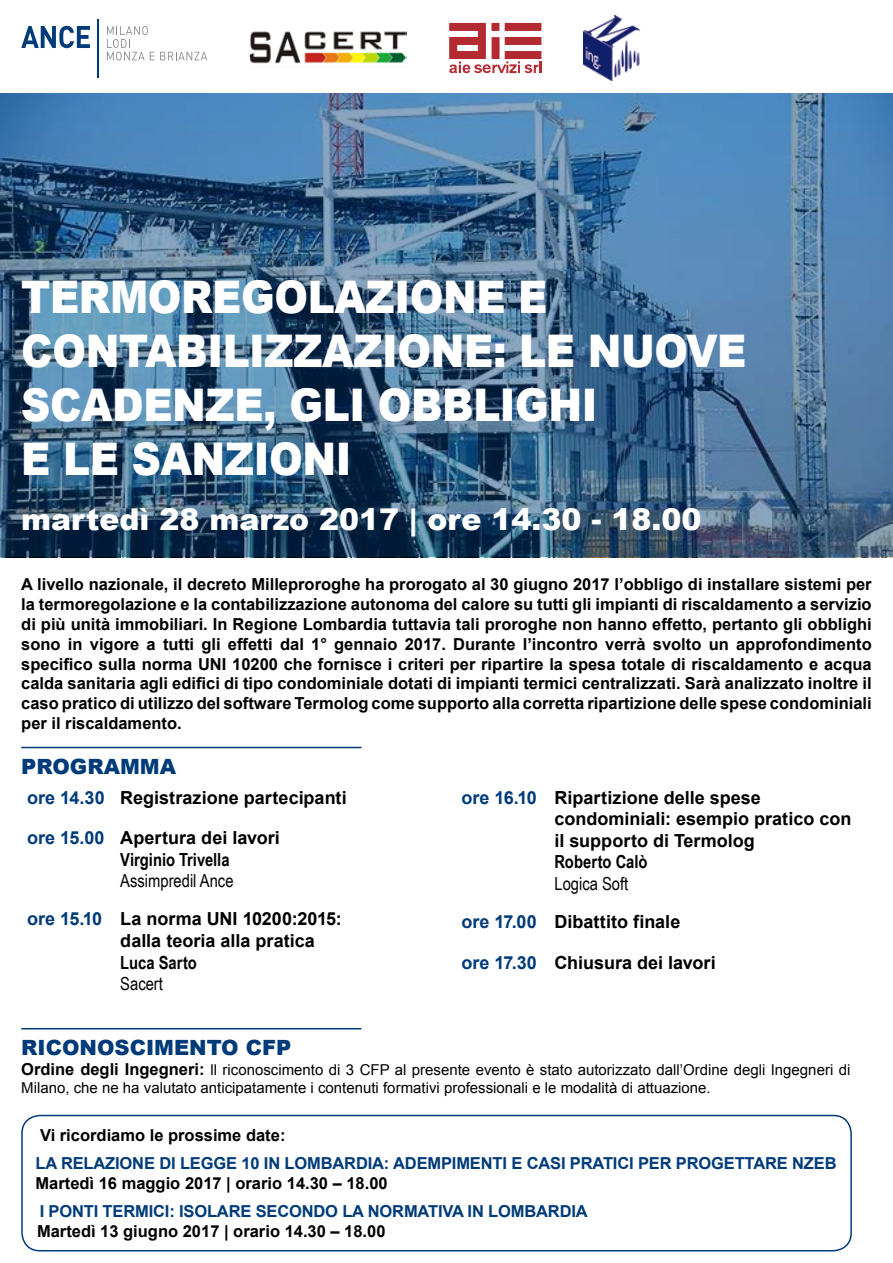
<style>
.page{position:relative;width:893px;height:1263px;background:#fff}
.page>*{position:absolute;margin:0;border:0;box-sizing:border-box;transform-origin:0 0}
.t1{font:900 45px/54px "Arial";letter-spacing:-.01em;color:#fff;scale:.9 1}
.t2{font:900 30px "Arial";color:#fff}
.t3{font:900 21px "Arial";color:#003b79}
.t4{font:700 18px/21.6px "Arial";color:#000}
.t5{font:700 18px "Arial Narrow";color:#000}
.t6{font:18px "Arial Narrow";color:#000}
.t7{font:700 16.5px/19.8px "Arial";color:#000;text-align:justify}
.t8{font:700 16.5px "Arial";letter-spacing:-.01em;color:#003b79}
.t9{font:15px/18px "Arial";color:#000}
.s1{color:#003b79}
.s2{font-weight:700;font-size:16.5px}
</style>
<div class="page">
<img style="left:250px;top:31px;width:157px;height:33px">
<hr style="left:97px;top:19px;width:2px;height:58px;background:#003b79">
<svg style="left:21px;top:26px;width:69px;height:22px"></svg>
<svg style="left:107px;top:26px;width:100px;height:34px"></svg>
<svg style="left:0;top:94px;width:893px;height:463px;background:#426b90"></svg>
<svg style="left:449px;top:23px;width:92px;height:50px"></svg>
<img style="left:584px;top:16px;width:57px;height:65px">
<hr style="left:21px;top:747px;width:340px;height:1px;background:#003b79">
<hr style="left:21px;top:1028px;width:340px;height:1px;background:#003b79">
<div style="left:21px;top:1115px;width:831px;height:136px;border:2px solid #003b79;border-radius:18px"></div>
<h1 class="t1" style="left:21px;top:268px;width:102px">TERMOR</h1>
<h1 class="t1" style="left:21px;top:268px;width:807px;text-indent:191px">EGOLAZIONE E<br>CONTABILIZZAZIONE: LE NUOVE<br>SCADENZE, GLI OBBLIGHI<br>E LE SANZIONI</h1>
<h2 class="t2" style="left:21px;top:497px;width:682px">MARTEDÌ 28 MARZO 2017 | ORE 14.30 - 18.00</h2>
<p class="t7" style="left:21px;top:575px;width:852px">A livello nazionale, il decreto Milleproroghe ha prorogato al 30 giugno 2017 l’obbligo di installare sistemi per la termoregolazione e la contabilizzazione autonoma del calore su tutti gli impianti di riscaldamento a servizio di più unità immobiliari. In Regione Lombardia tuttavia tali proroghe non hanno effetto, pertanto gli obblighi sono in vigore a tutti gli effetti dal 1° gennaio 2017. Durante l’incontro verrà svolto un approfondimento specifico sulla norma UNI 10200 che fornisce i criteri per ripartire la spesa totale di riscaldamento e acqua calda sanitaria agli edifici di tipo condominiale dotati di impianti termici centralizzati. Sarà analizzato inoltre il caso pratico di utilizzo del software Termolog come supporto alla corretta ripartizione delle spese condominiali per il riscaldamento.</p>
<p class="t3" style="left:21px;top:751px;width:156px">PROGRAMMA</p>
<p class="t4" style="left:27px;top:787px;width:321px"><span class="s1">ore 14.30</span> Registrazione partecipanti</p>
<p class="t4" style="left:27px;top:827px;width:254px"><span class="s1">ore 15.00</span> Apertura dei lavori</p>
<p class="t5" style="left:120px;top:845px;width:111px">Virginio Trivella</p>
<p class="t6" style="left:120px;top:867px;width:115px">Assimpredil Ance</p>
<p class="t4" style="left:120px;top:909px;width:223px;text-indent:-93px"><span class="s1">ore 15.10</span> La norma UNI 10200:2015: dalla teoria alla pratica</p>
<p class="t5" style="left:120px;top:948px;width:78px">Luca Sarto</p>
<p class="t6" style="left:120px;top:970px;width:44px">Sacert</p>
<p class="t4" style="left:554px;top:787px;width:298px;text-indent:-93px"><span class="s1">ore 16.10</span> Ripartizione delle spese condominiali: esempio pratico con il supporto di Termolog</p>
<p class="t5" style="left:554px;top:848px;width:95px">Roberto Calò</p>
<p class="t6" style="left:554px;top:870px;width:75px">Logica Soft</p>
<p class="t4" style="left:461px;top:911px;width:220px"><span class="s1">ore 17.00</span> Dibattito finale</p>
<p class="t4" style="left:461px;top:952px;width:256px"><span class="s1">ore 17.30</span> Chiusura dei lavori</p>
<p class="t3" style="left:21px;top:1032px;width:269px">RICONOSCIMENTO CFP</p>
<p class="t9" style="left:21px;top:1061px;width:831px"><span class="s2">Ordine degli Ingegneri:</span> ll riconoscimento di 3 CFP al presente evento è stato autorizzato dall’Ordine degli Ingegneri di<br>Milano, che ne ha valutato anticipatamente i contenuti formativi professionali e le modalità di attuazione.</p>
<p class="t7" style="left:40px;top:1126px;width:247px">Vi ricordiamo le prossime date:</p>
<p class="t8" style="left:36px;top:1152px;width:769px">La relazion e di legge 10 in Lombardia: Adempimenti e casi pratici per progettare nZEB</p>
<p class="t7" style="left:36px;top:1174px;width:354px">Martedì 16 maggio 2017 | orario 14.30 – 18.00</p>
<p class="t8" style="left:40px;top:1200px;width:150px">I ponti termici: isol</p>
<p class="t8" style="left:217px;top:1200px;width:372px">are secon do la no rmativa in Lo mbardia</p>
<p class="t7" style="left:37px;top:1222px;width:350px">Martedì 13 giugno 2017 | orario 14.30 – 18.00</p>
</div>
